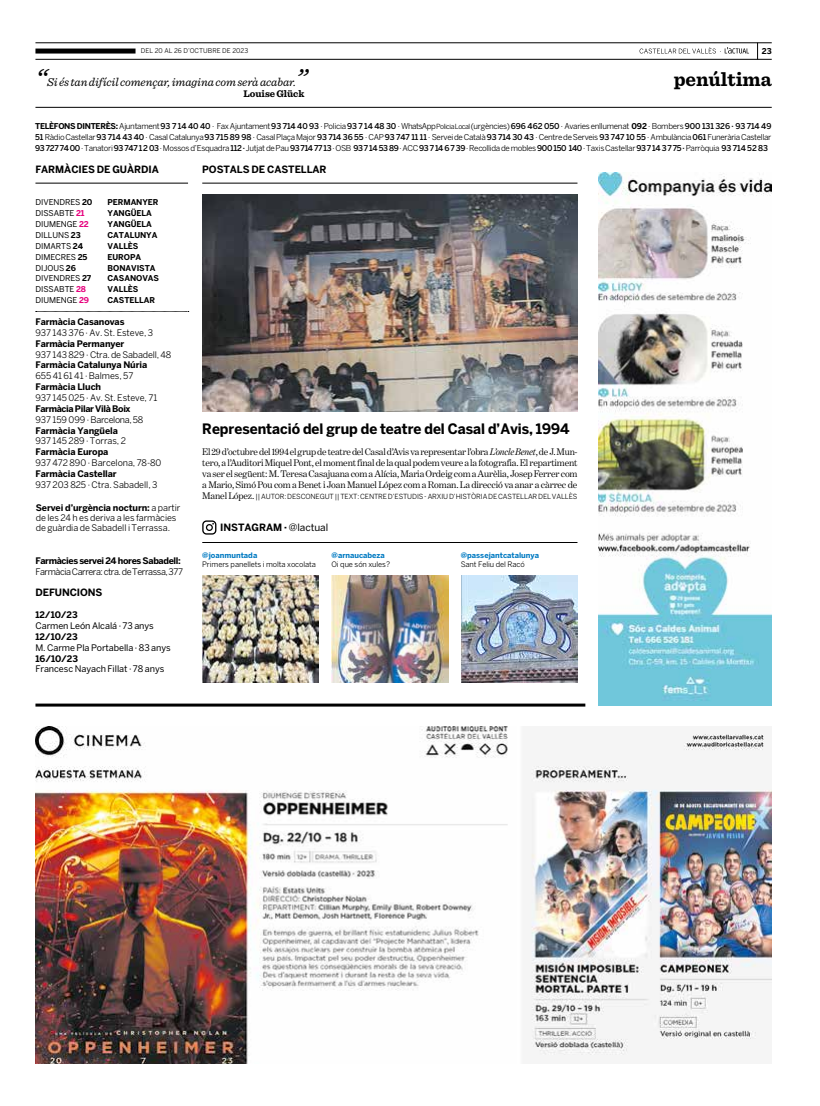
<style>
.page{position:relative;width:820px;height:1106px;background:#fff}
.page>*{position:absolute;margin:0;border:0;box-sizing:border-box;transform-origin:0 0}
.t1{font:italic 30px "Sentinel";color:#000}
.t2{font:700 20px "Sentinel";letter-spacing:-.005em;color:#000}
.t3{font:700 14.3px "Benton Sans";color:#000}
.t4{font:italic 12px "Sentinel";letter-spacing:-.005em;color:#000}
.t5{font:700 10px "Benton Sans";letter-spacing:-.01em;color:#000}
.t6{font:700 10px "Sentinel";letter-spacing:-.005em;color:#000}
.t7{font:9.7px/10.9px "Benton Modern One";letter-spacing:-.015em;color:#000;text-align:justify}
.t8{font:9px/10px "Benton Sans";letter-spacing:-.005em;color:#000}
.t9{font:700 9px "Benton Sans";letter-spacing:-.01em;color:#000}
.t10{font:9px "Benton Sans";letter-spacing:-.005em;color:#000}
.t11{font:700 9px "Benton Sans";letter-spacing:-.04em;color:#000}
.t12{font:9px "Benton Sans";letter-spacing:-.045em;color:#000}
.t13{font:9px "Benton Sans";letter-spacing:-.035em;color:#000}
.t14{font:8px/10.9px "Benton Sans";letter-spacing:-.035em;color:#000;text-align:justify}
.t15{font:8px "Benton Sans";letter-spacing:-.005em;color:#000}
.t16{font:700 8px "Benton Sans";letter-spacing:-.01em;color:#000}
.t17{font:7.5px "Benton Sans";letter-spacing:-.01em;color:#000}
.t18{font:700 7.5px "Benton Sans";color:#007ac2}
.t19{font:7px "Benton Sans";letter-spacing:-.015em;color:#000}
.t20{font:6.5px "Benton Sans";letter-spacing:.005em;color:#000}
.s1{font-weight:700}
.s2{font-weight:500}
.s3{font-size:7px}
.s4{font-weight:700;color:#e6007d}
.s5{font-style:italic}
.s6{font-family:"Benton Modern One";font-size:9.7px}
.s7{font-weight:400}
</style>
<div class="page">
<svg style="left:757px;top:44px;width:1px;height:15px"></svg>
<svg style="left:639px;top:47px;width:109px;height:7px"></svg>
<hr style="left:35px;top:107px;width:736px;height:1px;background:#000">
<hr style="left:35px;top:43px;width:736px;height:1px;background:#000">
<hr style="left:35px;top:59px;width:736px;height:1px;background:#000">
<div style="left:35px;top:49px;width:100px;height:5px;background:#000"></div>
<img style="left:35px;top:727px;width:736px;height:336px">
<img style="left:598px;top:172px;width:173px;height:533px">
<svg style="left:36px;top:311px;width:153px;height:1px"></svg>
<img style="left:202px;top:575px;width:116px;height:108px">
<img style="left:331px;top:575px;width:117px;height:108px">
<img style="left:461px;top:575px;width:116px;height:108px">
<hr style="left:202px;top:183px;width:375px;height:1px;background:#000">
<hr style="left:202px;top:542px;width:375px;height:1px;background:#000">
<img style="left:202px;top:195px;width:375px;height:217px">
<hr style="left:35px;top:183px;width:153px;height:1px;background:#000">
<hr style="left:35px;top:703px;width:550px;height:3px;background:#000">
<svg style="left:202px;top:520px;width:14px;height:14px"></svg>
<p class="t20" style="left:141px;top:47px;width:109px">DEL 20 AL 26 D’OCTUBRE DE 2023</p>
<p class="t16" style="left:761px;top:46px;width:11px">23</p>
<h1 class="t1" style="left:35px;top:56px;width:13px">“</h1>
<h3 class="t4" style="left:47px;top:73px;width:250px">Si és tan difícil començar, imagina com serà acabar.</h3>
<h1 class="t1" style="left:296px;top:56px;width:13px">”</h1>
<p class="t6" style="left:243px;top:86px;width:62px">Louise Glück</p>
<h2 class="t2" style="left:673px;top:64px;width:99px">penúltima</h2>
<p class="t14" style="left:35px;top:121px;width:737px"><span class="s1">TELÈFONS DINTERÈS:</span> Ajuntament <span class="s2">93 7 14 40 40</span> · Fax Ajuntament <span class="s2">93 714 40 93</span> · Policia <span class="s2">93 7 14 48 30</span> · WhatsApp <span class="s3">Policia Local</span> (urgències) <span class="s2">696 462 050</span> · Avaries enllumenat <span class="s1">092</span> · Bombers <span class="s2">900 131 326 · 93 714 49<br>51</span> Ràdio Castellar <span class="s2">93 714 43 40</span> · Casal Catalunya <span class="s2">93 715 89 98</span> · Casal Plaça Major <span class="s2">93 714 36 55</span> · CAP <span class="s2">93 747 11 11</span> · Servei de Català <span class="s2">93 714 30 43</span> · Centre de Serveis <span class="s2">93 747 10 55</span> · Ambulància <span class="s2">061</span> Funerària Castellar <span class="s2">93 727 74 00</span> · Tanatori <span class="s2">93 747 1 2 03</span> · Mossos d’Esquadra <span class="s2">112 ·</span> Jutjat de Pau <span class="s2">93 714 77 13</span> · OSB <span class="s2">93 7 14 53 89</span> · ACC <span class="s2">93 7 14 6 7 39</span> · Recollida de mobles <span class="s2">900 150 140</span> · Taxis Castellar <span class="s2">93 7 14 3 7 75 ·</span> Parròquia <span class="s2">93 714 52 83</span></p>
<p class="t5" style="left:35px;top:163px;width:125px">FARMÀCIES DE GUÀRDIA</p>
<p class="t15" style="left:35px;top:198px;width:59px">DIVENDRES <span class="s1">20</span></p>
<p class="t16" style="left:107px;top:198px;width:53px">PERMANYER</p>
<p class="t15" style="left:35px;top:209px;width:51px">DISSABTE <span class="s4">21</span></p>
<p class="t16" style="left:107px;top:209px;width:46px">YANGÜELA</p>
<p class="t15" style="left:35px;top:219px;width:55px">DIUMENGE <span class="s4">22</span></p>
<p class="t16" style="left:107px;top:219px;width:46px">YANGÜELA</p>
<p class="t15" style="left:35px;top:230px;width:47px">DILLUNS <span class="s1">23</span></p>
<p class="t16" style="left:107px;top:230px;width:51px">CATALUNYA</p>
<p class="t15" style="left:35px;top:241px;width:49px">DIMARTS <span class="s1">24</span></p>
<p class="t16" style="left:107px;top:241px;width:32px">VALLÈS</p>
<p class="t15" style="left:35px;top:252px;width:53px">DIMECRES <span class="s1">25</span></p>
<p class="t16" style="left:107px;top:252px;width:35px">EUROPA</p>
<p class="t15" style="left:35px;top:263px;width:42px">DIJOUS <span class="s1">26</span></p>
<p class="t16" style="left:107px;top:263px;width:50px">BONAVISTA</p>
<p class="t15" style="left:35px;top:274px;width:57px">DIVENDRES <span class="s1">27</span></p>
<p class="t16" style="left:107px;top:274px;width:53px">CASANOVAS</p>
<p class="t15" style="left:35px;top:285px;width:52px">DISSABTE <span class="s4">28</span></p>
<p class="t16" style="left:107px;top:285px;width:32px">VALLÈS</p>
<p class="t15" style="left:35px;top:295px;width:55px">DIUMENGE <span class="s4">29</span></p>
<p class="t16" style="left:107px;top:295px;width:49px">CASTELLAR</p>
<p class="t9" style="left:35px;top:316px;width:90px">Farmàcia Casanovas</p>
<p class="t8" style="left:35px;top:327px;width:119px">937 143 376 · Av. St. Esteve, 3</p>
<p class="t9" style="left:35px;top:338px;width:90px">Farmàcia Permanyer</p>
<p class="t8" style="left:35px;top:349px;width:137px">937 143 829 · Ctra. de Sabadell, 48</p>
<p class="t9" style="left:35px;top:360px;width:113px">Farmàcia Catalunya Núria</p>
<p class="t8" style="left:35px;top:371px;width:99px">655 41 61 41 · Balmes, 57</p>
<p class="t9" style="left:35px;top:381px;width:67px">Farmàcia Lluch</p>
<p class="t8" style="left:35px;top:392px;width:123px">937 145 025 · Av. St. Esteve, 71</p>
<p class="t11" style="left:35px;top:403px;width:97px">Farmàcia Pilar Vilà Boix</p>
<p class="t13" style="left:35px;top:414px;width:109px">937 159 099 · Barcelona, 58</p>
<p class="t9" style="left:35px;top:425px;width:84px">Farmàcia Yangüela</p>
<p class="t8" style="left:35px;top:436px;width:92px">937 145 289 · Torras, 2</p>
<p class="t9" style="left:35px;top:446px;width:74px">Farmàcia Europa</p>
<p class="t8" style="left:35px;top:458px;width:127px">937 472 890 · Barcelona, 78-80</p>
<p class="t9" style="left:35px;top:468px;width:83px">Farmàcia Castellar</p>
<p class="t8" style="left:35px;top:479px;width:123px">937 203 825 · Ctra. Sabadell, 3</p>
<p class="t8" style="left:36px;top:502px;width:146px"><span class="s1">Servei d’urgència nocturn:</span> a partir de les 24 h es deriva a les farmàcies de guàrdia de Sabadell i Terrassa.</p>
<p class="t11" style="left:35px;top:555px;width:147px">Farmàcies servei 24 hores Sabadell:</p>
<p class="t12" style="left:35px;top:566px;width:149px">Farmàcia Carrera: ctra. de Terrassa, 377</p>
<p class="t5" style="left:35px;top:587px;width:68px">DEFUNCIONS</p>
<p class="t9" style="left:35px;top:609px;width:44px">12/10/23</p>
<p class="t10" style="left:35px;top:620px;width:120px">Carmen León Alcalá · 73 anys</p>
<p class="t9" style="left:35px;top:631px;width:44px">12/10/23</p>
<p class="t10" style="left:35px;top:642px;width:137px">M. Carme Pla Portabella · 83 anys</p>
<p class="t9" style="left:35px;top:653px;width:44px">16/10/23</p>
<p class="t10" style="left:35px;top:664px;width:130px">Francesc Nayach Fillat · 78 anys</p>
<p class="t5" style="left:202px;top:163px;width:126px">POSTALS DE CASTELLAR</p>
<h3 class="t3" style="left:202px;top:420px;width:369px">Representació del grup de teatre del Casal d’Avis, 1994</h3>
<p class="t7" style="left:202px;top:446px;width:376px">El 29 d’octubre del 1994 el grup de teatre del Casal d’Avis va representar l’obra <span class="s5">L’oncle Benet</span>, de J. Mun&shy;tero, a l’Auditori Miquel Pont, el moment final de la qual podem veure a la fotografia. El repartiment va ser el següent: M. Teresa Casajuana com a Alícia, Maria Ordeig com a Aurèlia, Josep Ferrer com a Mario, Simó Pou com a Benet i Joan Manuel López com a Roman. La direcció va anar a càrrec de</p>
<p class="t19" style="left:202px;top:492px;width:376px"><span class="s6">Manel López.</span> || AUTOR: DESCONEGUT || TEXT: CENTRE D’ESTUDIS - ARXIU D’HISTÒRIA DE CASTELLAR DEL VALLÈS</p>
<p class="t5" style="left:220px;top:521px;width:109px">INSTAGRAM · <span class="s7">@lactual</span></p>
<p class="t18" style="left:202px;top:550px;width:57px">@joanmuntada</p>
<p class="t18" style="left:331px;top:550px;width:55px">@arnaucabeza</p>
<p class="t18" style="left:460px;top:550px;width:80px">@passejantcatalunya</p>
<p class="t17" style="left:202px;top:560px;width:115px">Primers panellets i molta xocolata</p>
<p class="t17" style="left:331px;top:560px;width:60px">Oi que són xules?</p>
<p class="t17" style="left:460px;top:560px;width:65px">Sant Feliu del Racó</p>
</div>
